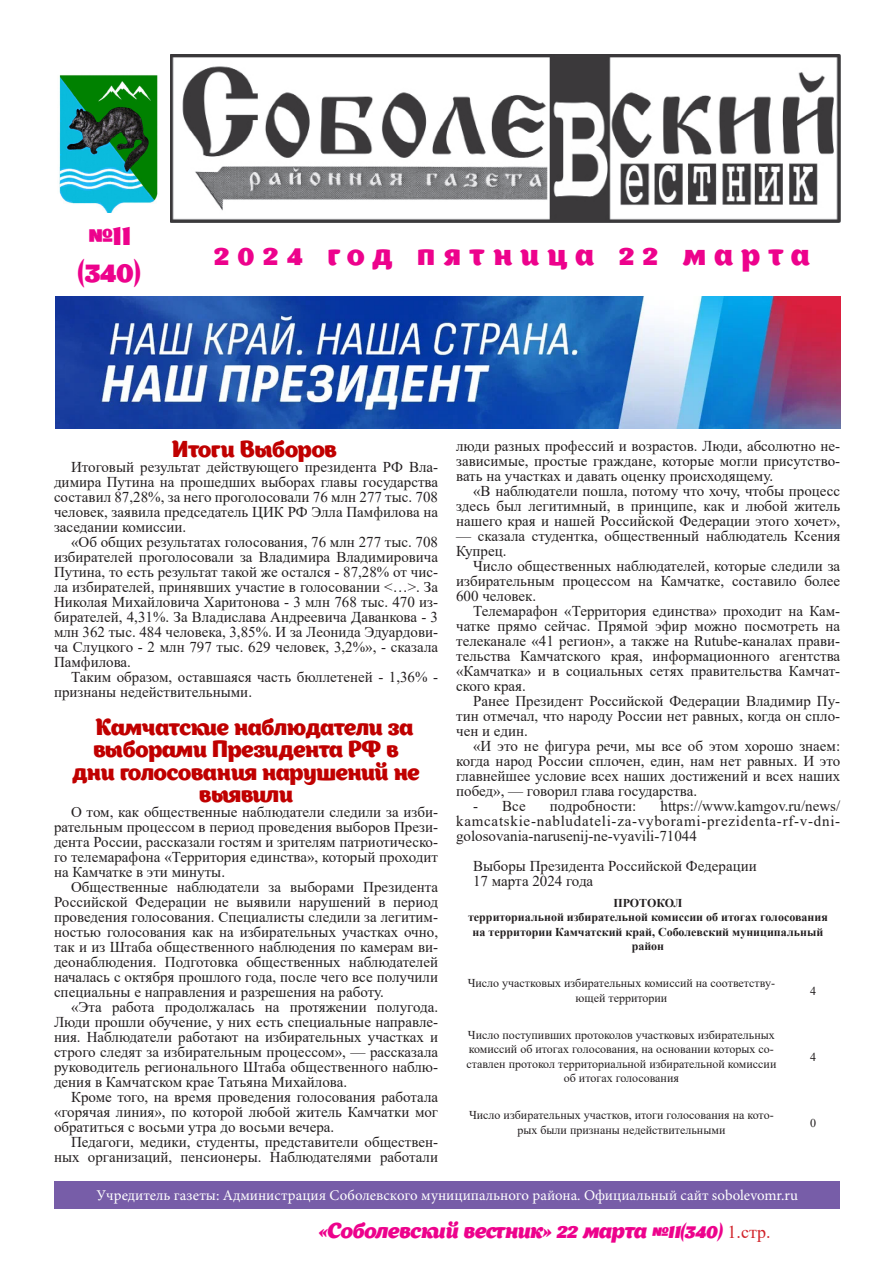
<style>
.page{position:relative;width:893px;height:1263px;background:#fff}
.page>*{position:absolute;margin:0;border:0;box-sizing:border-box;transform-origin:0 0}
.t1{font:31.35px "Appetite";color:#ed028c}
.t2{font:30px "Appetite";letter-spacing:.29em;color:#ed028c}
.t3{font:22.5px "Appetite";letter-spacing:-.01em;color:#c00000}
.t4{font:italic 21px "Appetite";letter-spacing:-.01em;color:#ed028c}
.t5{font:15px/15px "Times New Roman";color:#231f20;text-align:justify}
.t6{font:14.85px "Minion Pro";color:#fff}
.t7{font:12px/14.4px "Times New Roman";color:#231f20;text-align:center}
.t8{font:700 12px/14.4px "Times New Roman";color:#231f20;text-align:center}
.s1{font-family:"Times New Roman";font-style:normal;font-size:18px;color:#d1232a}
</style>
<div class="page">
<div style="left:55px;top:1181px;width:785px;height:28px;background:#775da8"></div>
<img style="left:170px;top:54px;width:670px;height:168px">
<img style="left:59px;top:75px;width:99px;height:138px">
<img style="left:55px;top:296px;width:785px;height:132px">
<p class="t1" style="left:88px;top:212px;width:44px">№11</p>
<p class="t1" style="left:78px;top:250px;width:65px">(340)</p>
<p class="t2" style="left:214px;top:234px;width:597px">2024 год пятница 22 марта</p>
<p class="t3" style="left:172px;top:434px;width:166px">Итоги Выборов</p>
<p class="t5" style="left:54px;top:459px;width:386px;text-indent:17px">Итоговый результат действующего президента РФ Вла&shy;димира Путина на прошедших выборах главы государства составил 87,28%, за него проголосовали 76 млн 277 тыс. 708 человек, заявила председатель ЦИК РФ Элла Памфилова на заседании комиссии.</p>
<p class="t5" style="left:54px;top:534px;width:386px;text-indent:17px">«Об общих результатах голосования, 76 млн 277 тыс. 708 избирателей проголосовали за Владимира Владимировича Путина, то есть результат такой же остался - 87,28% от чис&shy;ла избирателей, принявших участие в голосовании &lt;…&gt;. За Николая Михайловича Харитонова - 3 млн 768 тыс. 470 из&shy;бирателей, 4,31%. За Владислава Андреевича Даванкова - 3 млн 362 тыс. 484 человека, 3,85%. И за Леонида Эдуардови&shy;ча Слуцкого - 2 млн 797 тыс. 629 человек, 3,2%», - сказала Памфилова.</p>
<p class="t5" style="left:54px;top:669px;width:386px;text-indent:17px">Таким образом, оставшаяся часть бюллетеней - 1,36% - признаны недействительными.</p>
<p class="t3" style="left:96px;top:711px;width:319px">Камчатские наблюдатели за</p>
<p class="t3" style="left:93px;top:734px;width:307px">выборами Президента РФ в</p>
<p class="t3" style="left:73px;top:756px;width:348px">дни голосования нарушений не</p>
<p class="t3" style="left:199px;top:779px;width:95px">выявили</p>
<p class="t5" style="left:54px;top:804px;width:386px;text-indent:17px">О том, как общественные наблюдатели следили за изби&shy;рательным процессом в период проведения выборов Прези&shy;дента России, рассказали гостям и зрителям патриотическо&shy;го телемарафона «Территория единства», который проходит на Камчатке в эти минуты.</p>
<p class="t5" style="left:54px;top:879px;width:386px;text-indent:17px">Общественные наблюдатели за выборами Президента Российской Федерации не выявили нарушений в период проведения голосования. Специалисты следили за легитим&shy;ностью голосования как на избирательных участках очно, так и из Штаба общественного наблюдения по камерам ви&shy;деонаблюдения. Подготовка общественных наблюдателей началась с октября прошлого года, после чего все получили специальны е направления и разрешения на работу.</p>
<p class="t5" style="left:54px;top:999px;width:386px;text-indent:17px">«Эта работа продолжалась на протяжении полугода.<br>Люди прошли обучение, у них есть специальные направле&shy;ния. Наблюдатели работают на избирательных участках и строго следят за избирательным процессом», — рассказала руководитель регионального Штаба общественного наблю&shy;дения в Камчатском крае Татьяна Михайлова.</p>
<p class="t5" style="left:54px;top:1089px;width:386px;text-indent:17px">Кроме того, на время проведения голосования работала «горячая линия», по которой любой житель Камчатки мог обратиться с восьми утра до восьми вечера.</p>
<p class="t5" style="left:54px;top:1134px;width:386px;text-align:right">Педагоги, медики, студенты, представители обществен&shy;ных организаций, пенсионеры. Наблюдателями работали</p>
<p class="t5" style="left:456px;top:437px;width:386px">люди разных профессий и возрастов. Люди, абсолютно не&shy;зависимые, простые граждане, которые могли присутство&shy;вать на участках и давать оценку происходящему.</p>
<p class="t5" style="left:456px;top:482px;width:386px;text-indent:17px">«В наблюдатели пошла, потому что хочу, чтобы процесс здесь был легитимный, в принципе, как и любой житель нашего края и нашей Российской Федерации этого хочет»,</p>
<p class="t5" style="left:456px;top:527px;width:386px">— сказала студентка, общественный наблюдатель Ксения<br>Купрец.</p>
<p class="t5" style="left:456px;top:557px;width:386px;text-indent:17px">Число общественных наблюдателей, которые следили за избирательным процессом на Камчатке, составило более 600 человек.</p>
<p class="t5" style="left:456px;top:602px;width:386px;text-indent:17px">Телемарафон «Территория единства» проходит на Кам&shy;чатке прямо сейчас. Прямой эфир можно посмотреть на телеканале «41 регион», а также на Rutube-каналах прави&shy;тельства Камчатского края, информационного агентства «Камчатка» и в социальных сетях правительства Камчат&shy;ского края.</p>
<p class="t5" style="left:456px;top:692px;width:386px;text-indent:17px">Ранее Президент Российской Федерации Владимир Пу&shy;тин отмечал, что народу России нет равных, когда он спло&shy;чен и един.</p>
<p class="t5" style="left:456px;top:737px;width:386px;text-indent:17px">«И это не фигура речи, мы все об этом хорошо знаем: когда народ России сплочен, един, нам нет равных. И это главнейшее условие всех наших достижений и всех наших побед», — говорил глава государства.</p>
<p class="t5" style="left:473px;top:797px;width:54px">- Все</p>
<p class="t5" style="left:550px;top:797px;width:88px">подробности:</p>
<p class="t5" style="left:456px;top:797px;width:386px;text-indent:204px">https://www.kamgov.ru/news/ kamcatskie-nabludateli-za-vyborami-prezidenta-rf-v-dni&shy;golosovania-narusenij-ne-vyavili-71044</p>
<p class="t5" style="left:473px;top:857px;width:285px">Выборы Президента Российской Федерации</p>
<p class="t5" style="left:473px;top:872px;width:122px">17 марта 2024 года</p>
<p class="t8" style="left:613px;top:895px;width:71px">ПРОТОКОЛ</p>
<p class="t8" style="left:468px;top:910px;width:361px">территориальной избирательной комиссии об итогах голосования</p>
<p class="t8" style="left:473px;top:924px;width:352px">на территории Камчатский край, Соболевский муниципальный район</p>
<p class="t7" style="left:468px;top:976px;width:309px">Число участковых избирательных комиссий на соответству&shy;ющей территории</p>
<p class="t7" style="left:810px;top:983px;width:7px">4</p>
<p class="t7" style="left:466px;top:1027px;width:312px">Число поступивших протоколов участковых избирательных комиссий об итогах голосования, на основании которых со&shy;ставлен протокол территориальной избирательной комиссии об итогах голосования</p>
<p class="t7" style="left:810px;top:1049px;width:7px">4</p>
<p class="t7" style="left:469px;top:1108px;width:306px">Число избирательных участков, итоги голосования на кото&shy;рых были признаны недействительными</p>
<p class="t7" style="left:810px;top:1115px;width:7px">0</p>
<p class="t6" style="left:97px;top:1186px;width:703px">Учредитель газеты: Администрация Соболевского муниципального района. Официальный сайт sobolevomr.ru</p>
<h3 class="t4" style="left:319px;top:1217px;width:453px">«Соболевский вестник» 22 марта №11(340) <span class="s1">1.стр.</span></h3>
</div>
